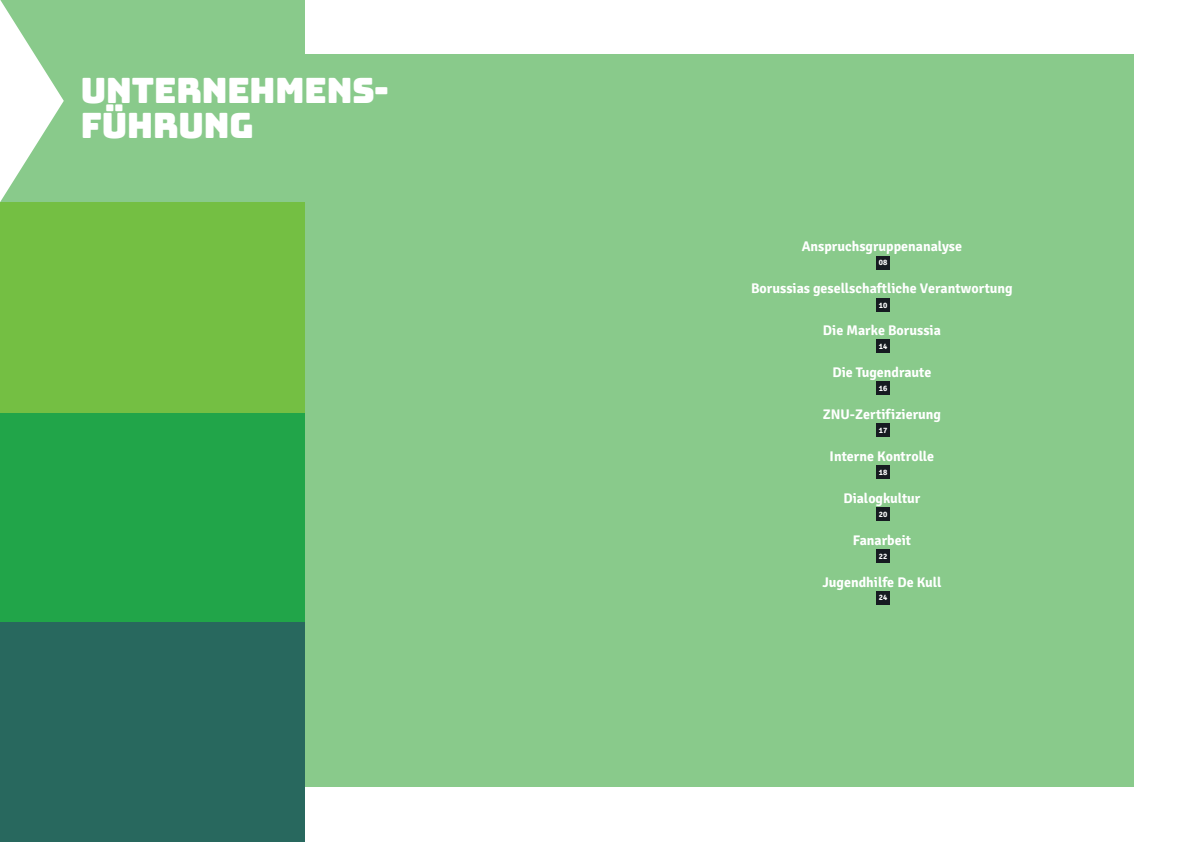
<style>
.page{position:relative;width:1191px;height:842px;background:#fff}
.page>*{position:absolute;margin:0;border:0;box-sizing:border-box;transform-origin:0 0}
.t1{font:35px/35px "Bungee";letter-spacing:-.02em;color:#fff}
.t2{font:700 14px "Signika Negative";color:#fff}
.t3{font:700 8px "Signika Negative";color:#fff}
</style>
<div class="page">
<div style="left:67px;top:55px;width:1067px;height:732px;background:#89ca8b"></div>
<div style="left:876px;top:256px;width:13px;height:13px;background:#161b21"></div>
<div style="left:876px;top:550px;width:13px;height:13px;background:#161b21"></div>
<div style="left:876px;top:591px;width:13px;height:13px;background:#161b21"></div>
<div style="left:876px;top:298px;width:13px;height:13px;background:#161b21"></div>
<div style="left:876px;top:339px;width:13px;height:14px;background:#161b21"></div>
<div style="left:876px;top:382px;width:13px;height:13px;background:#161b21"></div>
<div style="left:876px;top:424px;width:13px;height:13px;background:#161b21"></div>
<div style="left:876px;top:466px;width:13px;height:13px;background:#161b21"></div>
<div style="left:876px;top:508px;width:13px;height:13px;background:#161b21"></div>
<div style="left:0;top:0;width:304px;height:203px;background:#89ca8b"></div>
<div style="left:0;top:202px;width:304px;height:230px;background:#74bf43"></div>
<div style="left:0;top:413px;width:304px;height:230px;background:#21a549"></div>
<div style="left:0;top:622px;width:304px;height:220px;background:#28685e"></div>
<svg style="left:0;top:0;width:64px;height:202px"></svg>
<h1 class="t1" style="left:81px;top:74px;width:310px">UNTERNEHMENS-<br>FÜHRUNG</h1>
<p class="t2" style="left:801px;top:238px;width:162px">Anspruchsgruppenanalyse</p>
<p class="t2" style="left:751px;top:280px;width:263px">Borussias gesellschaftliche Verantwortung</p>
<p class="t2" style="left:823px;top:322px;width:119px">Die Marke Borussia</p>
<p class="t2" style="left:832px;top:364px;width:101px">Die Tugendraute</p>
<p class="t2" style="left:822px;top:406px;width:120px">ZNU-Zertifizierung</p>
<p class="t2" style="left:829px;top:448px;width:106px">Interne Kontrolle</p>
<p class="t2" style="left:843px;top:490px;width:79px">Dialogkultur</p>
<p class="t2" style="left:853px;top:532px;width:60px">Fanarbeit</p>
<p class="t2" style="left:822px;top:574px;width:120px">Jugendhilfe De Kull</p>
<p class="t3" style="left:879px;top:258px;width:10px">08</p>
<p class="t3" style="left:879px;top:300px;width:10px">10</p>
<p class="t3" style="left:879px;top:341px;width:10px">14</p>
<p class="t3" style="left:879px;top:384px;width:10px">16</p>
<p class="t3" style="left:879px;top:426px;width:10px">17</p>
<p class="t3" style="left:879px;top:468px;width:10px">18</p>
<p class="t3" style="left:879px;top:510px;width:10px">20</p>
<p class="t3" style="left:879px;top:552px;width:10px">22</p>
<p class="t3" style="left:879px;top:593px;width:10px">24</p>
</div>
